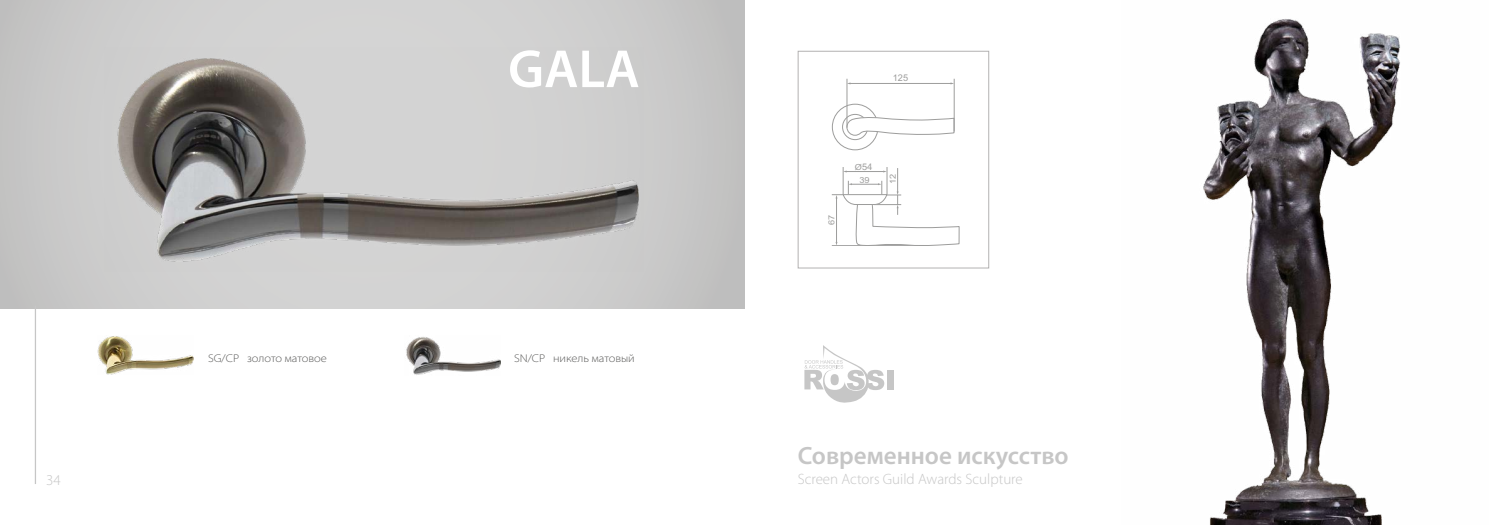
<style>
.page{position:relative;width:1489px;height:525px;background:#fff}
.page>*{position:absolute;margin:0;border:0;box-sizing:border-box;transform-origin:0 0}
.t1{font:600 54px "Myriad Pro";color:#fff}
.t2{font:600 25px "Myriad Pro";color:#c6c6c6}
.t3{font:300 15px "Myriad Pro";color:#c6c6c6}
.t4{font:300 semi-expanded 11.25px "Myriad Pro";color:#575756}
.t5{font:9.25px "Arial";color:#9d9d9c}
.t6{font:9.25px "Helios C";color:#9d9d9c}
.t7{font:8.38px "Arial";color:#9d9d9c;scale:1.1 1}
.s1{font-family:"Arial";font-size:8.38px}
</style>
<div class="page">
<div style="left:0;top:0;width:744px;height:308px;background:#cccccb"></div>
<hr style="left:35px;top:305px;width:1px;height:179px;background:#c6c6c6">
<div style="left:887px;top:369px;width:6px;height:20px;background:#c6c6c6"></div>
<svg style="left:804px;top:345px;width:80px;height:58px"></svg>
<img style="left:117px;top:58px;width:522px;height:204px">
<img style="left:97px;top:336px;width:96px;height:38px">
<img style="left:406px;top:337px;width:94px;height:38px">
<svg style="left:831px;top:78px;width:128px;height:168px"></svg>
<div style="left:797px;top:51px;width:192px;height:217px;border:1px solid #b3b2b2"></div>
<img style="left:1203px;top:19px;width:197px;height:505px">
<h3 class="t3" style="left:46px;top:471px;width:16px">34</h3>
<h1 class="t1" style="left:508px;top:35px;width:133px">GALA</h1>
<p class="t4" style="left:208px;top:352px;width:120px">SG/CP золото матовое</p>
<p class="t4" style="left:514px;top:352px;width:122px">SN/CP никель матовый</p>
<p class="t5" style="left:892px;top:72px;width:17px">125</p>
<p class="t7" style="left:826px;top:225px;width:11px;rotate:-90deg">67</p>
<p class="t6" style="left:854px;top:161px;width:19px"><span class="s1">Ø</span>54</p>
<p class="t7" style="left:859px;top:174px;width:11px">39</p>
<p class="t7" style="left:887px;top:184px;width:11px;rotate:-90deg">12</p>
<h2 class="t2" style="left:797px;top:439px;width:272px">Современное искусство</h2>
<h3 class="t3" style="left:797px;top:470px;width:227px">Screen Actors Guild Awards Sculpture</h3>
</div>
